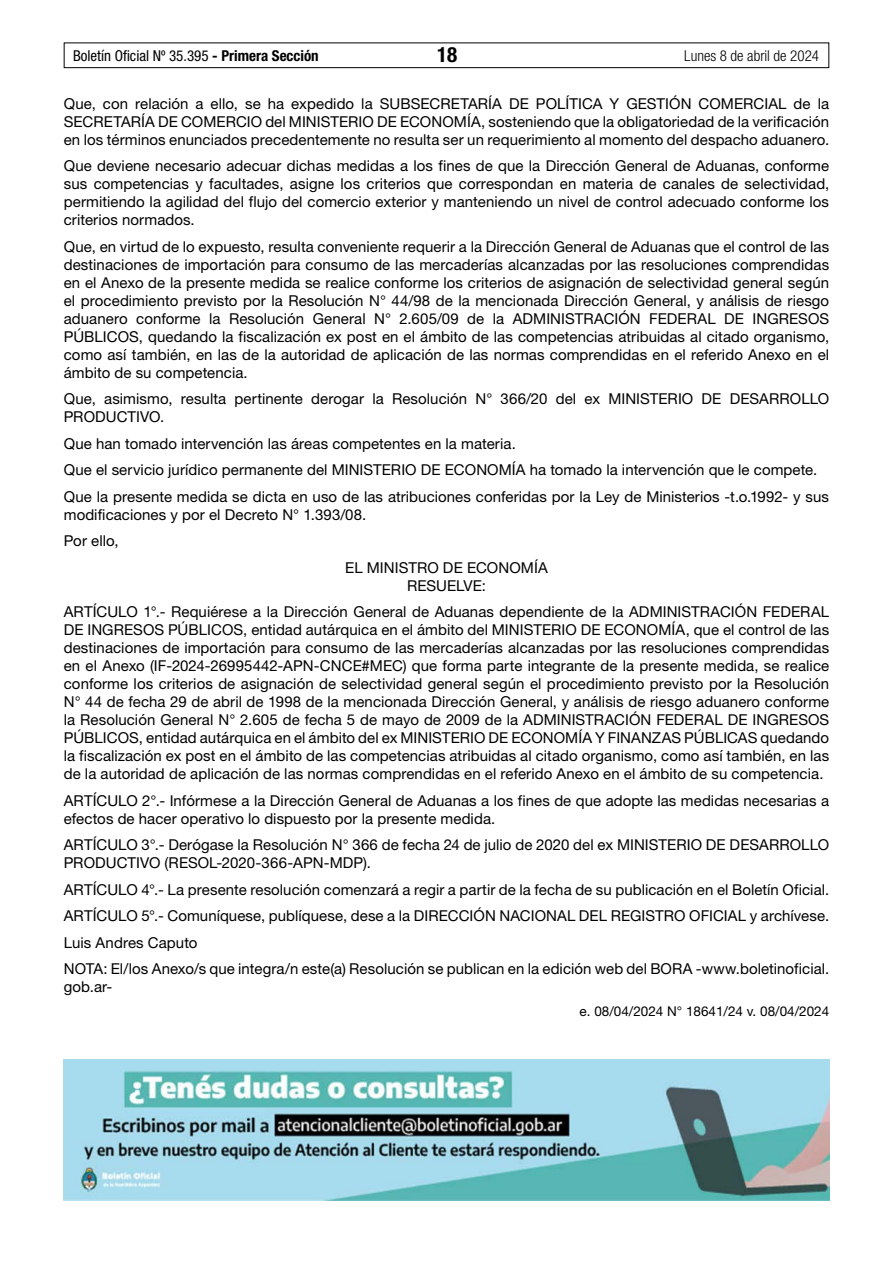
<style>
.page{position:relative;width:893px;height:1263px;background:#fff}
.page>*{position:absolute;margin:0;border:0;box-sizing:border-box;transform-origin:0 0}
.t1{font:700 condensed 21px "Helvetica Neue LT Std";color:#000}
.t2{font:15px/18px "Helvetica Neue LT Std";letter-spacing:.005em;color:#000}
.t3{font:condensed 15px "Helvetica Neue LT Std";color:#000}
.t4{font:300 condensed 15px "Helvetica Neue LT Std";color:#000}
.t5{font:13.5px "Helvetica Neue LT Std";color:#000}
.s1{font-weight:700}
</style>
<div class="page">
<div style="left:64px;top:43px;width:765px;height:25px;border:1px solid #000"></div>
<img style="left:64px;top:1060px;width:765px;height:140px">
<p class="t3" style="left:73px;top:47px;width:247px">Boletín Oficial Nº 35.395 <span class="s1">- Primera Sección</span></p>
<h1 class="t1" style="left:437px;top:42px;width:22px">18</h1>
<p class="t4" style="left:684px;top:47px;width:136px">Lunes 8 de abril de 2024</p>
<p class="t2" style="left:64px;top:94px;width:767px;text-align:justify">Que, con relación a ello, se ha expedido la SUBSECRETARÍA DE POLÍTICA Y GESTIÓN COMERCIAL de la SECRETARÍA DE COMERCIO del MINISTERIO DE ECONOMÍA, sosteniendo que la obligatoriedad de la verificación en los términos enunciados precedentemente no resulta ser un requerimiento al momento del despacho aduanero.</p>
<p class="t2" style="left:64px;top:156px;width:767px;text-align:justify">Que deviene necesario adecuar dichas medidas a los fines de que la Dirección General de Aduanas, conforme sus competencias y facultades, asigne los criterios que correspondan en materia de canales de selectividad, permitiendo la agilidad del flujo del comercio exterior y manteniendo un nivel de control adecuado conforme los criterios normados.</p>
<p class="t2" style="left:64px;top:237px;width:767px;text-align:justify">Que, en virtud de lo expuesto, resulta conveniente requerir a la Dirección General de Aduanas que el control de las destinaciones de importación para consumo de las mercaderías alcanzadas por las resoluciones comprendidas en el Anexo de la presente medida se realice conforme los criterios de asignación de selectividad general según el procedimiento previsto por la Resolución N° 44/98 de la mencionada Dirección General, y análisis de riesgo aduanero conforme la Resolución General N° 2.605/09 de la ADMINISTRACIÓN FEDERAL DE INGRESOS PÚBLICOS, quedando la fiscalización ex post en el ámbito de las competencias atribuidas al citado organismo, como así también, en las de la autoridad de aplicación de las normas comprendidas en el referido Anexo en el ámbito de su competencia.</p>
<p class="t2" style="left:64px;top:389px;width:767px">Que, asimismo, resulta pertinente derogar la Resolución N° 366/20 del ex MINISTERIO DE DESARROLLO<br>PRODUCTIVO.</p>
<p class="t2" style="left:64px;top:430px;width:767px;line-height:26.5px">Que han tomado intervención las áreas competentes en la materia.<br>Que el servicio jurídico permanente del MINISTERIO DE ECONOMÍA ha tomado la intervención que le compete.<br>Que la presente medida se dicta en uso de las atribuciones conferidas por la Ley de Ministerios -t.o.1992- y sus</p>
<p class="t2" style="left:64px;top:505px;width:304px">modificaciones y por el Decreto N° 1.393/08.</p>
<p class="t2" style="left:64px;top:532px;width:56px">Por ello,</p>
<p class="t2" style="left:345px;top:558px;width:204px">EL MINISTRO DE ECONOMÍA</p>
<p class="t2" style="left:64px;top:572px;width:767px;line-height:26.5px;text-align:center">RESUELVE:<br>ARTÍCULO 1°.- Requiérese a la Dirección General de Aduanas dependiente de la ADMINISTRACIÓN FEDERAL</p>
<p class="t2" style="left:64px;top:621px;width:767px;text-align:justify">DE INGRESOS PÚBLICOS, entidad autárquica en el ámbito del MINISTERIO DE ECONOMÍA, que el control de las destinaciones de importación para consumo de las mercaderías alcanzadas por las resoluciones comprendidas en el Anexo (IF-2024-26995442-APN-CNCE#MEC) que forma parte integrante de la presente medida, se realice conforme los criterios de asignación de selectividad general según el procedimiento previsto por la Resolución N° 44 de fecha 29 de abril de 1998 de la mencionada Dirección General, y análisis de riesgo aduanero conforme la Resolución General N° 2.605 de fecha 5 de mayo de 2009 de la ADMINISTRACIÓN FEDERAL DE INGRESOS PÚBLICOS, entidad autárquica en el ámbito del ex MINISTERIO DE ECONOMÍA Y FINANZAS PÚBLICAS quedando la fiscalización ex post en el ámbito de las competencias atribuidas al citado organismo, como así también, en las de la autoridad de aplicación de las normas comprendidas en el referido Anexo en el ámbito de su competencia.</p>
<p class="t2" style="left:64px;top:791px;width:767px">ARTÍCULO 2°.- Infórmese a la Dirección General de Aduanas a los fines de que adopte las medidas necesarias a efectos de hacer operativo lo dispuesto por la presente medida.</p>
<p class="t2" style="left:64px;top:836px;width:767px">ARTÍCULO 3°.- Derógase la Resolución N° 366 de fecha 24 de julio de 2020 del ex MINISTERIO DE DESARROLLO<br>PRODUCTIVO (RESOL-2020-366-APN-MDP).</p>
<p class="t2" style="left:64px;top:876px;width:767px;line-height:26.5px">ARTÍCULO 4°.- La presente resolución comenzará a regir a partir de la fecha de su publicación en el Boletín Oficial.<br>ARTÍCULO 5°.- Comuníquese, publíquese, dese a la DIRECCIÓN NACIONAL DEL REGISTRO OFICIAL y archívese.<br>Luis Andres Caputo<br>NOTA: El/los Anexo/s que integra/n este(a) Resolución se publican en la edición web del BORA -www.boletinoficial.</p>
<p class="t2" style="left:64px;top:978px;width:50px">gob.ar-</p>
<p class="t5" style="left:580px;top:1003px;width:251px">e. 08/04/2024 N° 18641/24 v. 08/04/2024</p>
</div>
